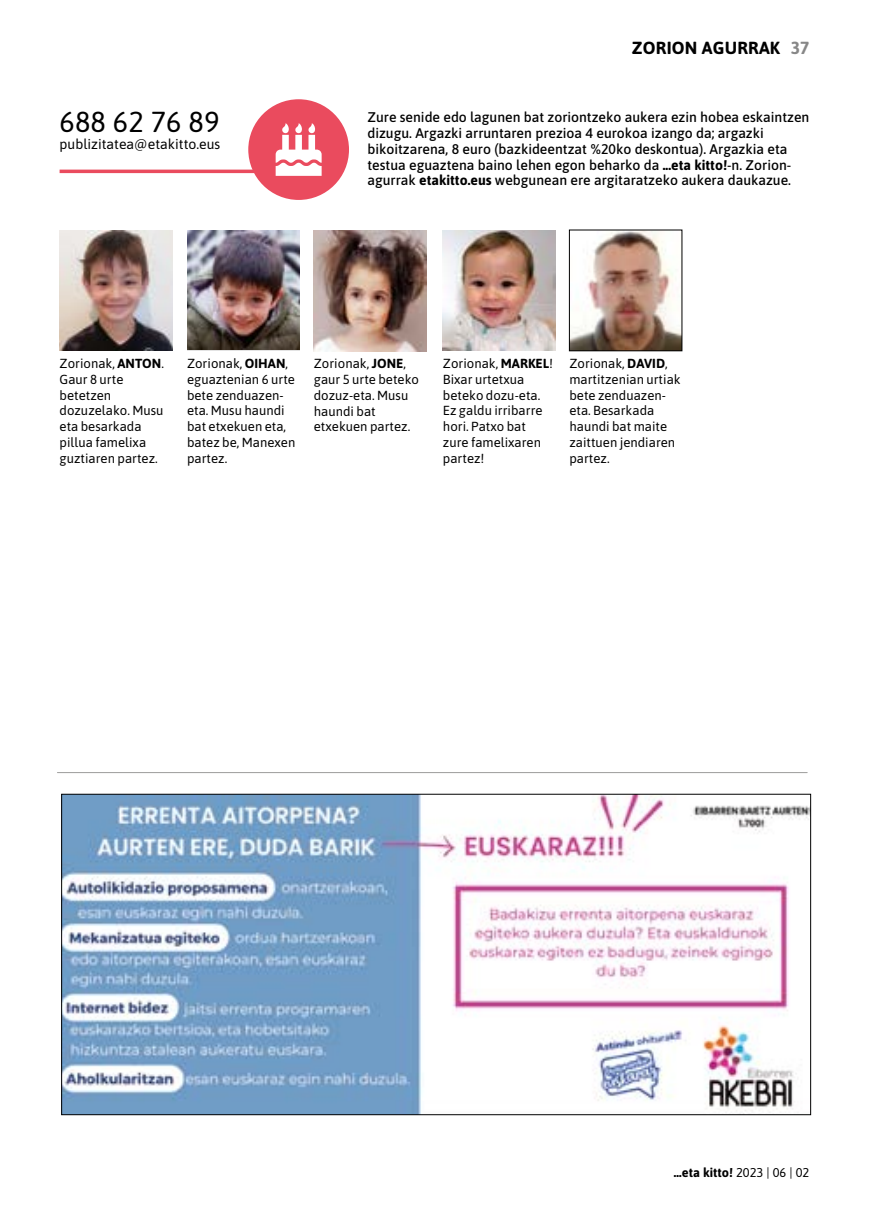
<style>
.page{position:relative;width:869px;height:1216px;background:#fff}
.page>*{position:absolute;margin:0;border:0;box-sizing:border-box;transform-origin:0 0}
.t1{font:28.88px "Asap";color:#000}
.t2{font:700 17.5px "Asap";letter-spacing:.01em;color:#000}
.t3{font:500 14px/15.8px "Asap";color:#000}
.t4{font:14px "Asap";color:#000}
.t5{font:13.12px/15.8px "Asap";color:#000}
.t6{font:700 12.78px "Asap";color:#000}
.s1{color:#878787}
.s2{font-weight:700}
.s3{font-weight:400}
</style>
<div class="page">
<hr style="left:60px;top:170px;width:208px;height:3px;background:#ea4b5e">
<div style="left:248px;top:99px;width:101px;height:101px;background:#ea4b5e;border-radius:50%"></div>
<svg style="left:275px;top:123px;width:46px;height:53px"></svg>
<img style="left:60px;top:230px;width:112px;height:121px">
<img style="left:187px;top:230px;width:112px;height:120px">
<img style="left:314px;top:230px;width:112px;height:121px">
<img style="left:442px;top:230px;width:113px;height:120px">
<hr style="left:57px;top:772px;width:749px;height:1px;background:#9d9d9c">
<img style="left:63px;top:795px;width:745px;height:318px">
<img style="left:571px;top:232px;width:108px;height:117px">
<div style="left:569px;top:230px;width:112px;height:121px;border:1px solid #000"></div>
<h1 class="t1" style="left:60px;top:102px;width:161px">688 62 76 89</h1>
<p class="t4" style="left:60px;top:135px;width:162px">publizitatea@etakitto.eus</p>
<h2 class="t2" style="left:631px;top:36px;width:179px">ZORION AGURRAK <span class="s1">37</span></h2>
<p class="t3" style="left:367px;top:109px;width:443px">Zure senide edo lagunen bat zoriontzeko aukera ezin hobea eskaintzen dizugu. Argazki arruntaren prezioa 4 eurokoa izango da; argazki bikoitzarena, 8 euro (bazkideentzat %20ko deskontua). Argazkia eta testua eguaztena baino lehen egon beharko da <span class="s2">...eta kitto!</span>-n. Zorion&shy;agurrak <span class="s2">etakitto.eus</span> webgunean ere argitaratzeko aukera daukazue.</p>
<p class="t5" style="left:60px;top:355px;width:106px">Zorionak, <span class="s2">ANTON</span>.<br>Gaur 8 urte betetzen dozuzelako. Musu eta besarkada pillua famelixa guztiaren partez.</p>
<p class="t5" style="left:187px;top:355px;width:110px">Zorionak, <span class="s2">OIHAN</span>, eguaztenian 6 urte bete zenduazen&shy;eta. Musu haundi bat etxekuen eta, batez be, Manexen partez.</p>
<p class="t5" style="left:314px;top:355px;width:107px">Zorionak, <span class="s2">JONE</span>, gaur 5 urte beteko dozuz-eta. Musu haundi bat etxekuen partez.</p>
<p class="t5" style="left:442px;top:355px;width:112px">Zorionak, <span class="s2">MARKEL</span>!<br>Bixar urtetxua beteko dozu-eta.<br>Ez galdu irribarre hori. Patxo bat zure famelixaren partez!</p>
<p class="t5" style="left:569px;top:355px;width:113px">Zorionak, <span class="s2">DAVID</span>, martitzenian urtiak bete zenduazen&shy;eta. Besarkada haundi bat maite zaittuen jendiaren partez.</p>
<p class="t6" style="left:673px;top:1162px;width:137px">…eta kitto! <span class="s3">2023 | 06 | 02</span></p>
</div>
